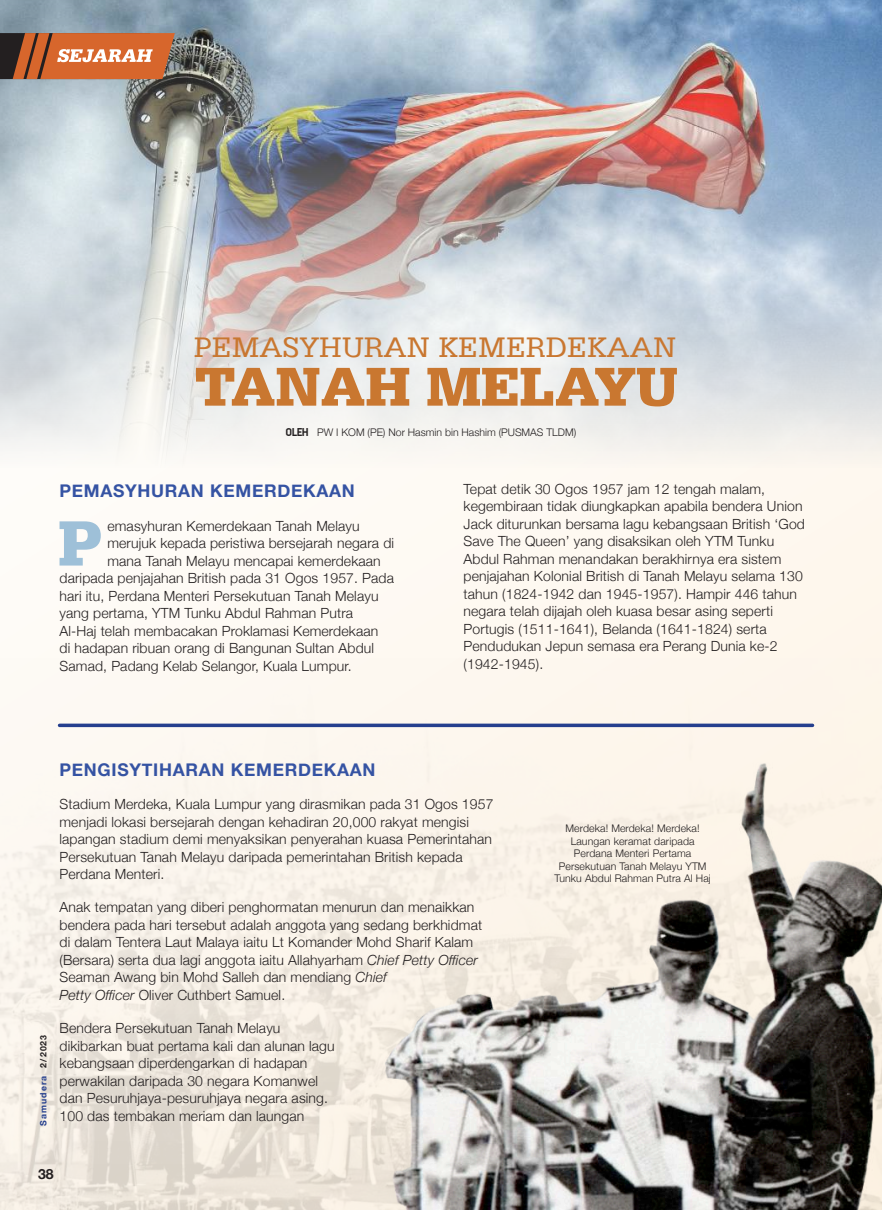
<style>
.page{position:relative;width:882px;height:1210px;background:#fef9f2}
.page>*{position:absolute;margin:0;border:0;box-sizing:border-box;transform-origin:0 0}
.t1{font:900 67.55px "Serifa Std";color:#9ec0d8}
.t2{font:900 57.75px "Serifa Std";color:#c97730}
.t3{font:italic 29.75px "Serifa Std";color:#c97730}
.t4{font:700 17.5px "Helvetica Neue";letter-spacing:.04em;color:#3553a3}
.t5{font:300 14px/17.5px "Helvetica Neue";letter-spacing:.01em;color:#231f20}
.t6{font:700 14px "Helvetica Neue";color:#231f20}
.t7{font:300 10.5px/12.6px "Helvetica Neue";letter-spacing:.01em;color:#231f20;text-align:center}
.t8{font:700 8.75px "Helvetica Neue";letter-spacing:.12em;color:#253f8e}
.s1{font-family:"Kotomi";font-weight:400}
.s2{color:#231f20}
.s3{font-style:italic}
</style>
<div class="page">
<img style="left:0;top:722px;width:882px;height:488px">
<img style="left:370px;top:757px;width:512px;height:453px">
<img style="left:0;top:0;width:882px;height:449px">
<svg style="left:0;top:33px;width:175px;height:46px;background:#bc693f"></svg>
<svg style="left:60px;top:723px;width:753px;height:4px;background:#455b9c"></svg>
<h3 class="t3" style="left:195px;top:331px;width:484px">PEMAS YH URAN KEMERDEKAAN</h3>
<h2 class="t2" style="left:194px;top:353px;width:485px">TANAH MELAYU</h2>
<p class="t7" style="left:286px;top:425px;width:292px"><span class="s1">OLEH</span> PW I KOM (PE) Nor Hasmin bin Hashim (PUSMAS TLDM)</p>
<p class="t4" style="left:60px;top:477px;width:297px">PEMASYHURAN KEMERDEKAAN</p>
<h1 class="t1" style="left:58px;top:503px;width:47px">P</h1>
<p class="t5" style="left:107px;top:516px;width:254px">emasyhuran Kemerdekaan Tanah Melayu</p>
<p class="t5" style="left:107px;top:533px;width:288px">merujuk kepada peristiwa bersejarah negara di</p>
<p class="t5" style="left:107px;top:551px;width:275px">mana Tanah Melayu mencapai kemerdekaan</p>
<p class="t5" style="left:60px;top:568px;width:336px">daripada penjajahan British pada 31 Ogos 1957. Pada</p>
<p class="t5" style="left:60px;top:586px;width:321px">hari itu, Perdana Menteri Persekutuan Tanah Melayu</p>
<p class="t5" style="left:60px;top:603px;width:295px">yang pertama, YTM Tunku Abdul Rahman Putra</p>
<p class="t5" style="left:60px;top:621px;width:320px">Al-Haj telah membacakan Proklamasi Kemerdekaan</p>
<p class="t5" style="left:60px;top:638px;width:316px">di hadapan ribuan orang di Bangunan Sultan Abdul</p>
<p class="t5" style="left:60px;top:656px;width:294px">Samad, Padang Kelab Selangor, Kuala Lumpur.</p>
<p class="t5" style="left:464px;top:479px;width:343px">Tepat detik 30 Ogos 1957 jam 12 tengah malam, kegembiraan tidak diungkapkan apabila bendera Union Jack diturunkan bersama lagu kebangsaan British ‘God Save The Queen’ yang disaksikan oleh YTM Tunku Abdul Rahman menandakan berakhirnya era sistem penjajahan Kolonial British di Tanah Melayu selama 130 tahun (1824-1942 dan 1945-1957). Hampir 446 tahun negara telah dijajah oleh kuasa besar asing seperti Portugis (1511-1641), Belanda (1641-1824) serta Pendudukan Jepun semasa era Perang Dunia ke-2 (1942-1945).</p>
<p class="t8" style="left:37px;top:1125px;width:92px;rotate:-90deg">Samudera <span class="s2">2/2023</span></p>
<p class="t4" style="left:60px;top:756px;width:317px">PENGISYTIHARAN KEMERDEKAAN</p>
<p class="t5" style="left:60px;top:794px;width:435px">Stadium Merdeka, Kuala Lumpur yang dirasmikan pada 31 Ogos 1957 menjadi lokasi bersejarah dengan kehadiran 20,000 rakyat mengisi lapangan stadium demi menyaksikan penyerahan kuasa Pemerintahan Persekutuan Tanah Melayu daripada pemerintahan British kepada Perdana Menteri.</p>
<p class="t5" style="left:60px;top:897px;width:424px">Anak tempatan yang diberi penghormatan menurun dan menaikkan bendera pada hari tersebut adalah anggota yang sedang berkhidmat di dalam Tentera Laut Malaya iaitu Lt Komander Mohd Sharif Kalam (Bersara) serta dua lagi anggota iaitu Allahyarham <span class="s3">Chief Petty Officer </span>Seaman Awang bin Mohd Salleh dan mendiang <span class="s3">Chief<br>Petty Officer</span> Oliver Cuthbert Samuel.</p>
<p class="t5" style="left:60px;top:1018px;width:277px">Bendera Persekutuan Tanah Melayu dikibarkan buat pertama kali dan alunan lagu kebangsaan diperdengarkan di hadapan perwakilan daripada 30 negara Komanwel dan Pesuruhjaya-pesuruhjaya negara asing.<br>100 das tembakan meriam dan laungan</p>
<p class="t7" style="left:554px;top:821px;width:158px">Merdeka! Merdeka! Merdeka!<br>Laungan keramat daripada<br>Perdana Menteri Pertama<br>Persekutuan Tanah Melayu YTM<br>Tunku Abdul Rahman Putra Al Haj</p>
<p class="t6" style="left:38px;top:1162px;width:17px">38</p>
</div>
